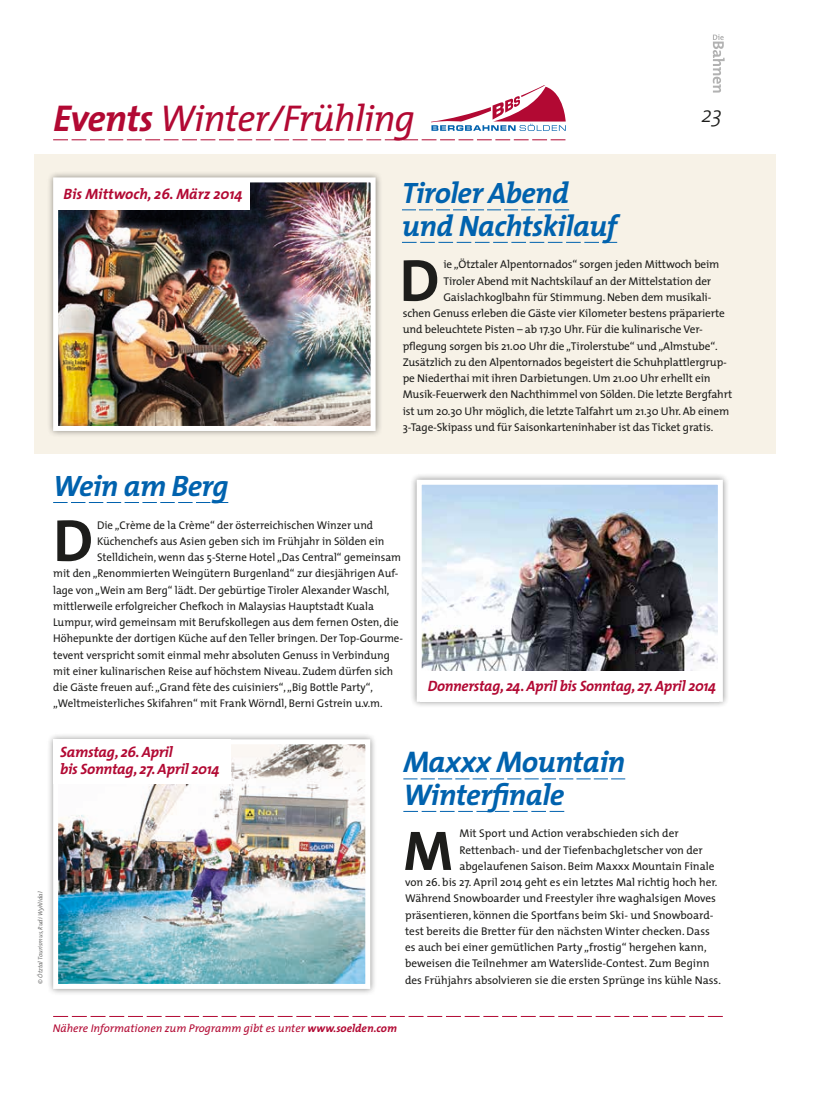
<style>
.page{position:relative;width:815px;height:1099px;background:#fff}
.page>*{position:absolute;margin:0;border:0;box-sizing:border-box;transform-origin:0 0}
.t1{font:700 60px "The Mix";color:#1d1d1b}
.t2{font:700 56.25px "The Mix";color:#1d1d1b}
.t3{font:italic 37.5px "The Mix";letter-spacing:-.02em;color:#b20933}
.t4{font:italic 700 30px/32.5px "The Mix";letter-spacing:-.02em;color:#0062ae}
.t5{font:italic 700 29.62px/32.5px "The Mix";letter-spacing:-.02em;color:#0062ae}
.t6{font:italic 300 22.5px "The Mix";color:#1d1d1b}
.t7{font:italic 700 15px/16.2px "The Mix";letter-spacing:-.02em;color:#b20933}
.t8{font:italic 700 15px "The Mix";color:#b20933}
.t9{font:11.25px "The Mix";color:#1d1d1b}
.t10{font:italic 11.25px "The Mix";color:#b20933}
.t11{font:italic 6.25px "The Mix";color:#70706f}
.s1{font-weight:700}
</style>
<div class="page">
<svg style="left:53px;top:502px;width:175px;height:1px"></svg>
<div style="left:34px;top:154px;width:742px;height:300px;background:#f7f2e7"></div>
<svg style="left:402px;top:210px;width:167px;height:1px"></svg>
<svg style="left:402px;top:242px;width:215px;height:1px"></svg>
<div style="left:46px;top:170px;width:336px;height:267px;background:#1d1d1b;opacity:.5"></div>
<img style="left:59px;top:183px;width:311px;height:242px">
<div style="left:53px;top:177px;width:323px;height:254px;border:5px solid #fff"></div>
<div style="left:57px;top:179px;width:193px;height:30px;background:#fff"></div>
<svg style="left:403px;top:778px;width:222px;height:1px"></svg>
<svg style="left:403px;top:811px;width:161px;height:1px"></svg>
<div style="left:46px;top:732px;width:331px;height:263px;background:#1d1d1b;opacity:.5"></div>
<img style="left:59px;top:745px;width:305px;height:237px">
<div style="left:53px;top:739px;width:317px;height:249px;border:5px solid #fff"></div>
<div style="left:53px;top:739px;width:178px;height:44px;background:#fff"></div>
<svg style="left:431px;top:85px;width:135px;height:46px"></svg>
<svg style="left:53px;top:140px;width:512px;height:1px"></svg>
<svg style="left:53px;top:1016px;width:670px;height:1px"></svg>
<div style="left:410px;top:473px;width:320px;height:235px;background:#1d1d1b;opacity:.5"></div>
<img style="left:423px;top:485px;width:294px;height:186px">
<div style="left:417px;top:479px;width:306px;height:222px;border:5px solid #fff"></div>
<div style="left:420px;top:671px;width:299px;height:30px;background:#fff"></div>
<svg style="left:713px;top:34px;width:12px;height:59px"></svg>
<h3 class="t3" style="left:53px;top:87px;width:363px"><span class="s1">Events</span> Winter/Frühling</h3>
<h3 class="t8" style="left:63px;top:181px;width:181px">Bis Mittwoch, 26. März 2014</h3>
<h3 class="t5" style="left:402px;top:176px;width:217px">Tiroler Abend und Nachtskilauf</h3>
<h3 class="t6" style="left:701px;top:96px;width:22px">23</h3>
<p class="t9" style="left:443px;top:255px;width:278px">ie „Ötztaler Alpentornados“ sorgen jeden Mittwoch beim</p>
<p class="t9" style="left:443px;top:271px;width:269px">Tiroler Abend mit Nachtskilauf an der Mittelstation der</p>
<p class="t9" style="left:443px;top:288px;width:269px">Gaislachkoglbahn für Stimmung. Neben dem musikali-</p>
<p class="t9" style="left:403px;top:304px;width:324px">schen Genuss erleben die Gäste vier Kilometer bestens präparierte</p>
<p class="t9" style="left:403px;top:320px;width:302px">und beleuchtete Pisten – ab 17.30 Uhr. Für die kulinarische Ver-</p>
<p class="t9" style="left:403px;top:336px;width:317px">pflegung sorgen bis 21.00 Uhr die „Tirolerstube“ und „Almstube“.</p>
<p class="t9" style="left:403px;top:353px;width:326px">Zusätzlich zu den Alpentornados begeistert die Schuhplattlergrup-</p>
<p class="t9" style="left:403px;top:369px;width:309px">pe Niederthai mit ihren Darbietungen. Um 21.00 Uhr erhellt ein</p>
<p class="t9" style="left:403px;top:385px;width:331px">Musik-Feuerwerk den Nachthimmel von Sölden. Die letzte Bergfahrt</p>
<p class="t9" style="left:403px;top:401px;width:328px">ist um 20.30 Uhr möglich, die letzte Talfahrt um 21.30 Uhr. Ab einem</p>
<p class="t9" style="left:403px;top:418px;width:312px">3-Tage-Skipass und für Saisonkarteninhaber ist das Ticket gratis.</p>
<h1 class="t1" style="left:399px;top:230px;width:42px">D</h1>
<h3 class="t5" style="left:53px;top:469px;width:177px">Wein am Berg</h3>
<p class="t9" style="left:97px;top:515px;width:278px">Die „Crème de la Crème“ der österreichischen Winzer und</p>
<p class="t9" style="left:97px;top:531px;width:289px">Küchenchefs aus Asien geben sich im Frühjahr in Sölden ein</p>
<p class="t9" style="left:97px;top:548px;width:306px">Stelldichein, wenn das 5-Sterne Hotel „Das Central“ gemeinsam</p>
<p class="t9" style="left:53px;top:564px;width:347px">mit den „Renommierten Weingütern Burgenland“ zur diesjährigen Auf-</p>
<p class="t9" style="left:53px;top:580px;width:338px">lage von „Wein am Berg“ lädt. Der gebürtige Tiroler Alexander Waschl,</p>
<p class="t9" style="left:53px;top:596px;width:322px">mittlerweile erfolgreicher Chefkoch in Malaysias Hauptstadt Kuala</p>
<p class="t9" style="left:53px;top:613px;width:347px">Lumpur, wird gemeinsam mit Berufskollegen aus dem fernen Osten, die</p>
<p class="t9" style="left:53px;top:629px;width:351px">Höhepunkte der dortigen Küche auf den Teller bringen. Der Top-Gourme-</p>
<p class="t9" style="left:53px;top:645px;width:338px">tevent verspricht somit einmal mehr absoluten Genuss in Verbindung</p>
<p class="t9" style="left:53px;top:661px;width:342px">mit einer kulinarischen Reise auf höchstem Niveau. Zudem dürfen sich</p>
<p class="t9" style="left:53px;top:678px;width:321px">die Gäste freuen auf: „Grand fète des cuisiniers“, „Big Bottle Party“,</p>
<p class="t9" style="left:53px;top:694px;width:331px">„Weltmeisterliches Skifahren“ mit Frank Wörndl, Berni Gstrein u.v.m.</p>
<h1 class="t1" style="left:53px;top:490px;width:42px">D</h1>
<h3 class="t7" style="left:428px;top:677px;width:290px">Donnerstag, 24. April bis Sonntag, 27. April 2014</h3>
<h3 class="t7" style="left:60px;top:743px;width:161px">Samstag, 26. April<br>bis Sonntag, 27. April 2014</h3>
<p class="t11" style="left:35px;top:983px;width:94px;rotate:-90deg">© Ötztal Tourismus, Rudi Wyhlidal</p>
<h3 class="t4" style="left:403px;top:745px;width:223px">Maxxx Mountain<br>Winterfinale</h3>
<p class="t9" style="left:459px;top:824px;width:221px">Mit Sport und Action verabschieden sich der</p>
<p class="t9" style="left:459px;top:840px;width:245px">Rettenbach- und der Tiefenbachgletscher von der</p>
<p class="t9" style="left:459px;top:856px;width:257px">abgelaufenen Saison. Beim Maxxx Mountain Finale</p>
<p class="t9" style="left:405px;top:873px;width:314px">von 26. bis 27. April 2014 geht es ein letztes Mal richtig hoch her.</p>
<p class="t9" style="left:405px;top:889px;width:312px">Während Snowboarder und Freestyler ihre waghalsigen Moves</p>
<p class="t9" style="left:405px;top:905px;width:310px">präsentieren, können die Sportfans beim Ski- und Snowboard-</p>
<p class="t9" style="left:405px;top:921px;width:306px">test bereits die Bretter für den nächsten Winter checken. Dass</p>
<p class="t9" style="left:405px;top:938px;width:303px">es auch bei einer gemütlichen Party „frostig“ hergehen kann,</p>
<p class="t9" style="left:405px;top:954px;width:306px">beweisen die Teilnehmer am Waterslide-Contest. Zum Beginn</p>
<p class="t9" style="left:405px;top:970px;width:317px">des Frühjahrs absolvieren sie die ersten Sprünge ins kühle Nass.</p>
<h2 class="t2" style="left:403px;top:803px;width:51px">M</h2>
<p class="t10" style="left:53px;top:1019px;width:346px">Nähere Informationen zum Programm gibt es unter <span class="s1">www.soelden.com</span></p>
</div>
